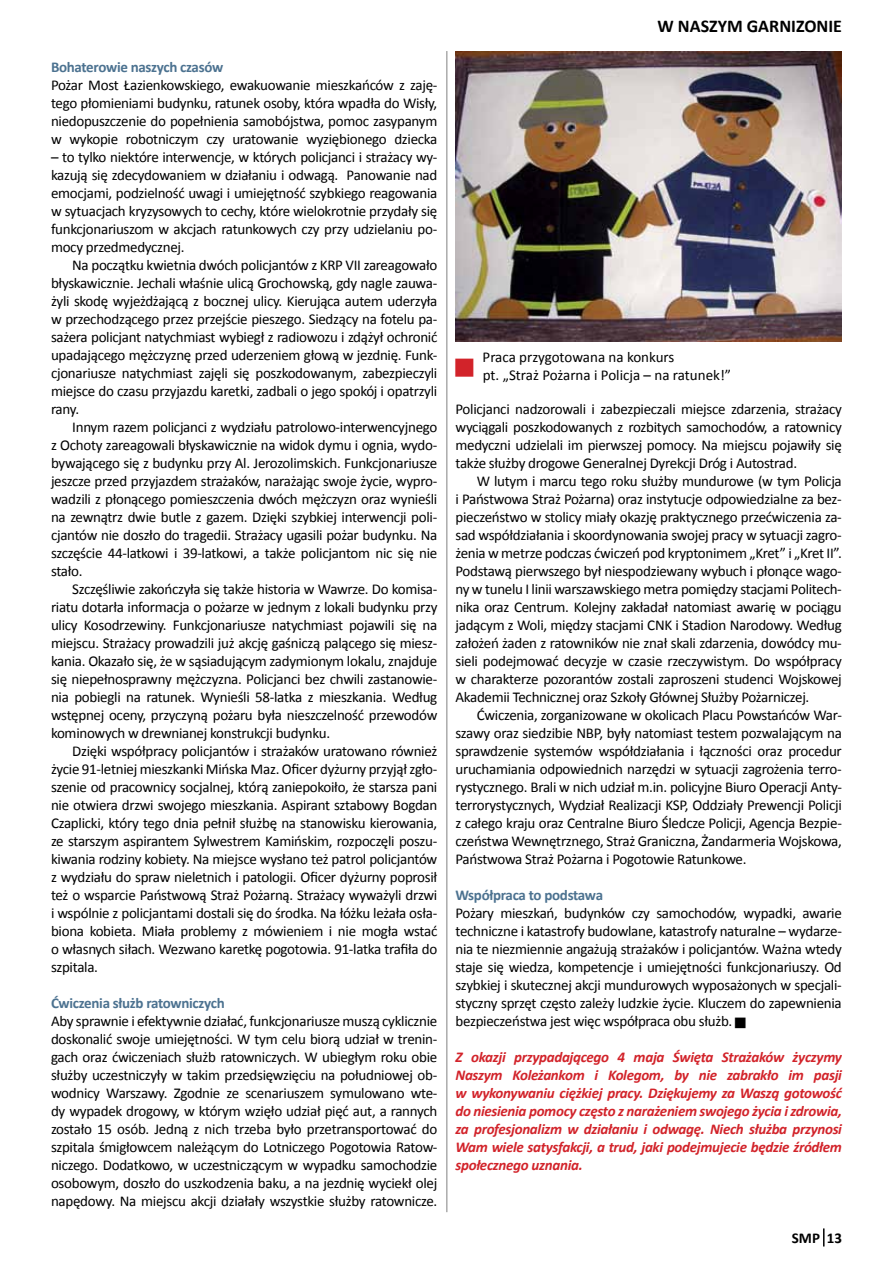
<style>
.page{position:relative;width:893px;height:1263px;background:#fff}
.page>*{position:absolute;margin:0;border:0;box-sizing:border-box;transform-origin:0 0}
.t1{font:700 18px "Calibri";color:#000}
.t2{font:15px/18px "Calibri";letter-spacing:-.02em;color:#000;text-align:justify}
.t3{font:italic 700 15px/18px "Calibri";letter-spacing:-.02em;color:#d2232a;text-align:justify}
.t4{font:700 15px "Calibri";letter-spacing:-.02em;color:#4c7290}
.t5{font:15px/18px "Calibri";color:#000}
.t6{font:700 15px "Calibri";color:#000}
</style>
<div class="page">
<svg style="left:823px;top:1228px;width:1px;height:18px"></svg>
<hr style="left:446px;top:51px;width:1px;height:1161px;background:#000">
<img style="left:455px;top:52px;width:387px;height:289px">
<p class="t4" style="left:51px;top:57px;width:174px">Bohaterowie naszych czasów</p>
<p class="t2" style="left:51px;top:76px;width:388px">Pożar Most Łazienkowskiego, ewakuowanie mieszkańców z zaję&shy;tego płomieniami budynku, ratunek osoby, która wpadła do Wisły, niedopuszczenie do popełnienia samobójstwa, pomoc zasypanym w wykopie robotniczym czy uratowanie wyziębionego dziecka</p>
<p class="t2" style="left:51px;top:148px;width:388px">– to tylko niektóre interwencje, w których policjanci i strażacy wy&shy;kazują się zdecydowaniem w działaniu i odwagą. Panowanie nad emocjami, podzielność uwagi i umiejętność szybkiego reagowania w sytuacjach kryzysowych to cechy, które wielokrotnie przydały się funkcjonariuszom w akcjach ratunkowych czy przy udzielaniu po&shy;mocy przedmedycznej.</p>
<p class="t2" style="left:51px;top:256px;width:388px;text-indent:21px">Na początku kwietnia dwóch policjantów z KRP VII zareagowało błyskawicznie. Jechali właśnie ulicą Grochowską, gdy nagle zauwa&shy;żyli skodę wyjeżdżającą z bocznej ulicy. Kierująca autem uderzyła w przechodzącego przez przejście pieszego. Siedzący na fotelu pa&shy;sażera policjant natychmiast wybiegł z radiowozu i zdążył ochronić upadającego mężczyznę przed uderzeniem głową w jezdnię. Funk&shy;cjonariusze natychmiast zajęli się poszkodowanym, zabezpieczyli miejsce do czasu przyjazdu karetki, zadbali o jego spokój i opatrzyli rany.</p>
<p class="t2" style="left:51px;top:418px;width:388px;text-indent:21px">Innym razem policjanci z wydziału patrolowo-interwencyjnego z Ochoty zareagowali błyskawicznie na widok dymu i ognia, wydo&shy;bywającego się z budynku przy Al. Jerozolimskich. Funkcjonariusze jeszcze przed przyjazdem strażaków, narażając swoje życie, wypro&shy;wadzili z płonącego pomieszczenia dwóch mężczyzn oraz wynieśli na zewnątrz dwie butle z gazem. Dzięki szybkiej interwencji poli&shy;cjantów nie doszło do tragedii. Strażacy ugasili pożar budynku. Na szczęście 44-latkowi i 39-latkowi, a także policjantom nic się nie stało.</p>
<p class="t2" style="left:51px;top:580px;width:388px;text-indent:21px">Szczęśliwie zakończyła się także historia w Wawrze. Do komisa&shy;riatu dotarła informacja o pożarze w jednym z lokali budynku przy ulicy Kosodrzewiny. Funkcjonariusze natychmiast pojawili się na miejscu. Strażacy prowadzili już akcję gaśniczą palącego się miesz&shy;kania. Okazało się, że w sąsiadującym zadymionym lokalu, znajduje się niepełnosprawny mężczyzna. Policjanci bez chwili zastanowie&shy;nia pobiegli na ratunek. Wynieśli 58-latka z mieszkania. Według wstępnej oceny, przyczyną pożaru była nieszczelność przewodów kominowych w drewnianej konstrukcji budynku.</p>
<p class="t2" style="left:51px;top:742px;width:388px;text-indent:21px">Dzięki współpracy policjantów i strażaków uratowano również życie 91-letniej mieszkanki Mińska Maz. Oficer dyżurny przyjął zgło&shy;szenie od pracownicy socjalnej, którą zaniepokoiło, że starsza pani nie otwiera drzwi swojego mieszkania. Aspirant sztabowy Bogdan Czaplicki, który tego dnia pełnił służbę na stanowisku kierowania, ze starszym aspirantem Sylwestrem Kamińskim, rozpoczęli poszu&shy;kiwania rodziny kobiety. Na miejsce wysłano też patrol policjantów z wydziału do spraw nieletnich i patologii. Oficer dyżurny poprosił też o wsparcie Państwową Straż Pożarną. Strażacy wyważyli drzwi i wspólnie z policjantami dostali się do środka. Na łóżku leżała osła&shy;biona kobieta. Miała problemy z mówieniem i nie mogła wstać o własnych siłach. Wezwano karetkę pogotowia. 91-latka trafiła do szpitala.</p>
<p class="t4" style="left:51px;top:993px;width:175px">Ćwiczenia służb ratowniczych</p>
<p class="t2" style="left:51px;top:1012px;width:388px">Aby sprawnie i efektywnie działać, funkcjonariusze muszą cyklicznie doskonalić swoje umiejętności. W tym celu biorą udział w trenin&shy;gach oraz ćwiczeniach służb ratowniczych. W ubiegłym roku obie służby uczestniczyły w takim przedsięwzięciu na południowej ob&shy;wodnicy Warszawy. Zgodnie ze scenariuszem symulowano wte&shy;dy wypadek drogowy, w którym wzięło udział pięć aut, a rannych zostało 15 osób. Jedną z nich trzeba było przetransportować do szpitala śmigłowcem należącym do Lotniczego Pogotowia Ratow&shy;niczego. Dodatkowo, w uczestniczącym w wypadku samochodzie osobowym, doszło do uszkodzenia baku, a na jezdnię wyciekł olej napędowy. Na miejscu akcji działały wszystkie służby ratownicze.</p>
<p class="t1" style="left:657px;top:15px;width:186px">W NASZYM GARNIZONIE</p>
<p class="t5" style="left:483px;top:348px;width:250px">Praca przygotowana na konkurs<br>pt. „Straż Pożarna i Policja – na ratunek!”</p>
<p class="t2" style="left:455px;top:400px;width:388px">Policjanci nadzorowali i zabezpieczali miejsce zdarzenia, strażacy wyciągali poszkodowanych z rozbitych samochodów, a ratownicy medyczni udzielali im pierwszej pomocy. Na miejscu pojawiły się także służby drogowe Generalnej Dyrekcji Dróg i Autostrad.</p>
<p class="t2" style="left:455px;top:472px;width:388px;text-indent:21px">W lutym i marcu tego roku służby mundurowe (w tym Policja i Państwowa Straż Pożarna) oraz instytucje odpowiedzialne za bez&shy;pieczeństwo w stolicy miały okazję praktycznego przećwiczenia za&shy;sad współdziałania i skoordynowania swojej pracy w sytuacji zagro&shy;żenia w metrze podczas ćwiczeń pod kryptonimem „Kret” i „Kret II”.<br>Podstawą pierwszego był niespodziewany wybuch i płonące wago&shy;ny w tunelu I linii warszawskiego metra pomiędzy stacjami Politech&shy;nika oraz Centrum. Kolejny zakładał natomiast awarię w pociągu jadącym z Woli, między stacjami CNK i Stadion Narodowy. Według założeń żaden z ratowników nie znał skali zdarzenia, dowódcy mu&shy;sieli podejmować decyzje w czasie rzeczywistym. Do współpracy w charakterze pozorantów zostali zaproszeni studenci Wojskowej Akademii Technicznej oraz Szkoły Głównej Służby Pożarniczej.</p>
<p class="t2" style="left:455px;top:706px;width:388px;text-indent:21px">Ćwiczenia, zorganizowane w okolicach Placu Powstańców War&shy;szawy oraz siedzibie NBP, były natomiast testem pozwalającym na sprawdzenie systemów współdziałania i łączności oraz procedur uruchamiania odpowiednich narzędzi w sytuacji zagrożenia terro&shy;rystycznego. Brali w nich udział m.in. policyjne Biuro Operacji Anty&shy;terrorystycznych, Wydział Realizacji KSP, Oddziały Prewencji Policji z całego kraju oraz Centralne Biuro Śledcze Policji, Agencja Bezpie&shy;czeństwa Wewnętrznego, Straż Graniczna, Żandarmeria Wojskowa, Państwowa Straż Pożarna i Pogotowie Ratunkowe.</p>
<p class="t4" style="left:455px;top:885px;width:149px">Współpraca to podstawa</p>
<p class="t2" style="left:455px;top:904px;width:388px">Pożary mieszkań, budynków czy samochodów, wypadki, awarie techniczne i katastrofy budowlane, katastrofy naturalne – wydarze&shy;nia te niezmiennie angażują strażaków i policjantów. Ważna wtedy staje się wiedza, kompetencje i umiejętności funkcjonariuszy. Od szybkiej i skutecznej akcji mundurowych wyposażonych w specjali&shy;styczny sprzęt często zależy ludzkie życie. Kluczem do zapewnienia bezpieczeństwa jest więc współpraca obu służb.</p>
<p class="t3" style="left:455px;top:1048px;width:388px">Z okazji przypadającego 4 maja Święta Strażaków życzymy Naszym Koleżankom i Kolegom, by nie zabrakło im pasji w wykonywaniu ciężkiej pracy. Dziękujemy za Waszą gotowość do niesienia pomocy często z narażeniem swojego życia i zdrowia, za profesjonalizm w działaniu i odwagę. Niech służba przynosi Wam wiele satysfakcji, a trud, jaki podejmujecie będzie źródłem społecznego uznania.</p>
<p class="t6" style="left:792px;top:1228px;width:52px">SMP 13</p>
</div>
